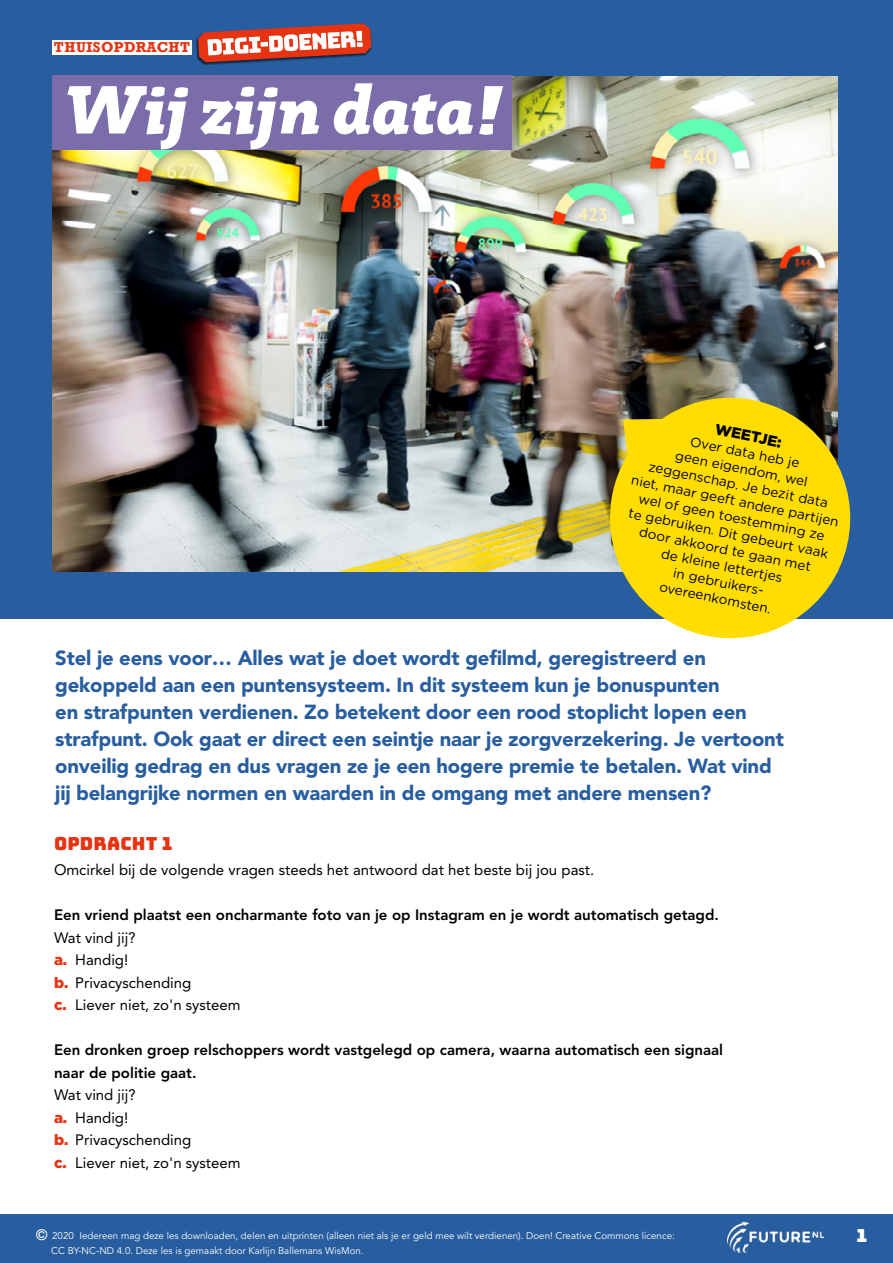
<style>
.page{position:relative;width:893px;height:1263px;background:#fff}
.page>*{position:absolute;margin:0;border:0;box-sizing:border-box;transform-origin:0 0}
.t1{font:italic 900 66px "Rogliano";letter-spacing:-.01em;color:#fff}
.t2{font:900 20.25px/27px "Avenir LT Std";letter-spacing:-.01em;color:#285e9f}
.t3{font:18px "Bungee";letter-spacing:.01em;color:#e63312}
.t4{font:18px "Bungee";color:#fff}
.t5{font:15px/22.5px "Avenir LT Std";color:#000}
.t6{font:800 15px/22.5px "Avenir LT Std";color:#000}
.t7{font:900 15px "Gotham";color:#000}
.t8{font:13.5px/16.5px "Gotham Rounded";color:#000;text-align:center}
.t9{font:700 13.5px "Rockwell";letter-spacing:.035em;color:#e63312}
.t10{font:9.75px "Avenir LT Std";color:#fff}
.s1{font-family:"Gotham";font-weight:900;color:#e63312}
.s2{font-weight:500;font-size:15px}
</style>
<div class="page">
<div style="left:0;top:1214px;width:893px;height:49px;background:#285e9f"></div>
<img style="left:727px;top:1222px;width:97px;height:31px">
<div style="left:0;top:0;width:893px;height:619px;background:#285e9f"></div>
<img style="left:53px;top:76px;width:785px;height:495px">
<div style="left:52px;top:75px;width:460px;height:75px;background:#7a6daa"></div>
<svg style="left:603px;top:381px;width:248px;height:258px;background:#d4bf24"></svg>
<div style="left:196px;top:24px;width:176px;height:41px;background:#000;opacity:.6"></div>
<svg style="left:198px;top:23px;width:173px;height:39px"></svg>
<div style="left:52px;top:40px;width:140px;height:15px;background:#fff"></div>
<p class="t9" style="left:54px;top:39px;width:138px">THUISOPDRACHT</p>
<h1 class="t1" style="left:61px;top:68px;width:439px">Wij zijn data!</h1>
<p class="t7" style="left:717px;top:420px;width:69px;rotate:12deg">WEETJE:</p>
<p class="t8" style="left:642px;top:423px;width:213px;rotate:11deg">Over data heb je<br>geen eigendom, wel zeggenschap. Je bezit data niet, maar geeft andere partijen wel of geen toestemming ze<br>te gebruiken. Dit gebeurt vaak door akkoord te gaan met<br>de kleine lettertjes<br>in gebruikers-<br>overeenkomsten.</p>
<p class="t2" style="left:55px;top:645px;width:730px">Stel je eens voor… Alles wat je doet wordt gefilmd, geregistreerd en gekoppeld aan een puntensysteem. In dit systeem kun je bonuspunten<br>en strafpunten verdienen. Zo betekent door een rood stoplicht lopen een strafpunt. Ook gaat er direct een seintje naar je zorgverzekering. Je vertoont onveilig gedrag en dus vragen ze je een hogere premie te betalen. Wat vind jij belangrijke normen en waarden in de omgang met andere mensen?</p>
<p class="t3" style="left:54px;top:833px;width:120px">OPDRACHT 1</p>
<p class="t5" style="left:54px;top:859px;width:542px">Omcirkel bij de volgende vragen steeds het antwoord dat het beste bij jou past.</p>
<p class="t6" style="left:54px;top:904px;width:666px">Een vriend plaatst een oncharmante foto van je op Instagram en je wordt automatisch getagd.</p>
<p class="t5" style="left:54px;top:926px;width:188px">Wat vind jij?<br><span class="s1">a.</span> Handig!<br><span class="s1">b.</span> Privacyschending<br><span class="s1">c.</span> Liever niet, zo'n systeem</p>
<p class="t6" style="left:54px;top:1039px;width:671px">Een dronken groep relschoppers wordt vastgelegd op camera, waarna automatisch een signaal naar de politie gaat.</p>
<p class="t5" style="left:54px;top:1084px;width:188px">Wat vind jij?<br><span class="s1">a.</span> Handig!<br><span class="s1">b.</span> Privacyschending<br><span class="s1">c.</span> Liever niet, zo'n systeem</p>
<p class="t10" style="left:36px;top:1230px;width:641px"><span class="s2">©</span> 2020 Iedereen mag deze les downloaden, delen en uitprinten (alleen niet als je er geld mee wilt verdienen). Doen! Creative Commons licence:</p>
<p class="t4" style="left:857px;top:1225px;width:12px">1</p>
<p class="t10" style="left:51px;top:1245px;width:314px">CC BY-NC-ND 4.0. Deze les is gemaakt door Karlijn Ballemans WisMon.</p>
</div>
